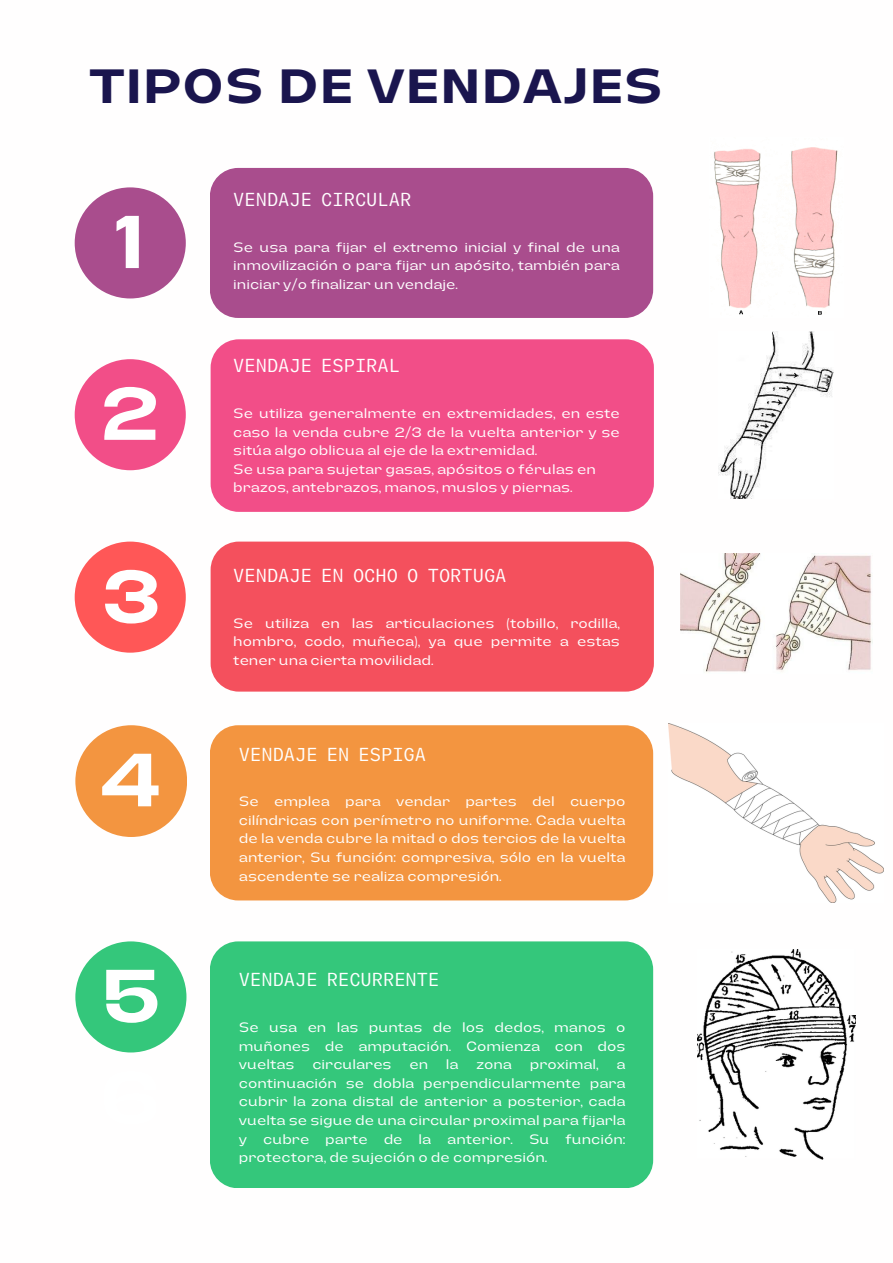
<style>
.page{position:relative;width:893px;height:1263px;background:#fff}
.page>*{position:absolute;margin:0;border:0;box-sizing:border-box;transform-origin:0 0}
.t1{font:700 expanded 74.32px "Lazord";color:#fff}
.t2{font:700 expanded 73.88px "Lazord";color:#fff}
.t3{font:700 expanded 48px "Lazord";color:#1a154e}
.t4{font:18.52px "Lazord Mono";color:#fff}
.t5{font:expanded 13.5px/18.6px "Lazord";color:#fff;text-align:justify}
</style>
<div class="page">
<div style="left:75px;top:187px;width:111px;height:111px;background:#a94d8d;border-radius:50%"></div>
<div style="left:75px;top:359px;width:111px;height:111px;background:#f24e88;border-radius:50%"></div>
<div style="left:75px;top:542px;width:111px;height:111px;background:#ff5757;border-radius:50%"></div>
<div style="left:75px;top:725px;width:112px;height:112px;background:#f39540;border-radius:50%"></div>
<div style="left:75px;top:941px;width:111px;height:111px;background:#34c77b;border-radius:50%"></div>
<div style="left:210px;top:168px;width:443px;height:150px;background:#a94d8d;border-radius:28px"></div>
<div style="left:211px;top:339px;width:443px;height:173px;background:#f24e88;border-radius:28px"></div>
<div style="left:211px;top:542px;width:443px;height:150px;background:#f4505d;border-radius:28px"></div>
<div style="left:210px;top:725px;width:443px;height:175px;background:#f39540;border-radius:28px"></div>
<div style="left:210px;top:941px;width:443px;height:247px;background:#34c77b;border-radius:28px"></div>
<img style="left:714px;top:147px;width:124px;height:168px">
<img style="left:718px;top:331px;width:116px;height:167px">
<img style="left:680px;top:553px;width:192px;height:119px">
<img style="left:669px;top:723px;width:215px;height:179px">
<img style="left:697px;top:950px;width:158px;height:209px">
<p class="t3" style="left:89px;top:62px;width:575px">TIPOS DE VENDAJES</p>
<p class="t2" style="left:115px;top:205px;width:33px">1</p>
<p class="t2" style="left:99px;top:376px;width:64px">2</p>
<p class="t2" style="left:100px;top:559px;width:63px">3</p>
<p class="t1" style="left:100px;top:743px;width:62px">4</p>
<p class="t2" style="left:100px;top:959px;width:63px">5</p>
<p class="t4" style="left:233px;top:187px;width:179px">VENDAJE CIRCULAR</p>
<p class="t5" style="left:233px;top:237px;width:388px">Se usa para fijar el extremo inicial y final de una inmovilización o para fijar un apósito, también para iniciar y/o finalizar un vendaje.</p>
<p class="t4" style="left:233px;top:354px;width:168px">VENDAJE ESPIRAL</p>
<p class="t5" style="left:233px;top:404px;width:388px">Se utiliza generalmente en extremidades, en este caso la venda cubre 2/3 de la vuelta anterior y se sitúa algo oblicua al eje de la extremidad.</p>
<p class="t5" style="left:233px;top:460px;width:364px">Se usa para sujetar gasas, apósitos o férulas en brazos, antebrazos, manos, muslos y piernas.</p>
<p class="t4" style="left:233px;top:563px;width:275px">VENDAJE EN OCHO O TORTUGA</p>
<p class="t5" style="left:233px;top:613px;width:388px">Se utiliza en las articulaciones (tobillo, rodilla, hombro, codo, muñeca), ya que permite a estas tener una cierta movilidad.</p>
<p class="t4" style="left:239px;top:742px;width:189px">VENDAJE EN ESPIGA</p>
<p class="t5" style="left:239px;top:792px;width:388px">Se emplea para vendar partes del cuerpo cilíndricas con perímetro no uniforme. Cada vuelta de la venda cubre la mitad o dos tercios de la vuelta anterior, Su función: compresiva, sólo en la vuelta ascendente se realiza compresión.</p>
<p class="t4" style="left:239px;top:968px;width:202px">VENDAJE RECURRENTE</p>
<p class="t5" style="left:239px;top:1018px;width:388px">Se usa en las puntas de los dedos, manos o muñones de amputación. Comienza con dos vueltas</p>
<p class="t5" style="left:312px;top:1055px;width:81px">circulares</p>
<p class="t5" style="left:409px;top:1055px;width:20px">en</p>
<p class="t5" style="left:446px;top:1055px;width:14px">la</p>
<p class="t5" style="left:476px;top:1055px;width:37px">zona</p>
<p class="t5" style="left:530px;top:1055px;width:70px">proximal,</p>
<p class="t5" style="left:239px;top:1055px;width:388px;text-indent:377px">a continuación se dobla perpendicularmente para cubrir la zona distal de anterior a posterior, cada vuelta se sigue de una circular proximal para fijarla y cubre parte de la anterior. Su función: protectora, de sujeción o de compresión.</p>
</div>
